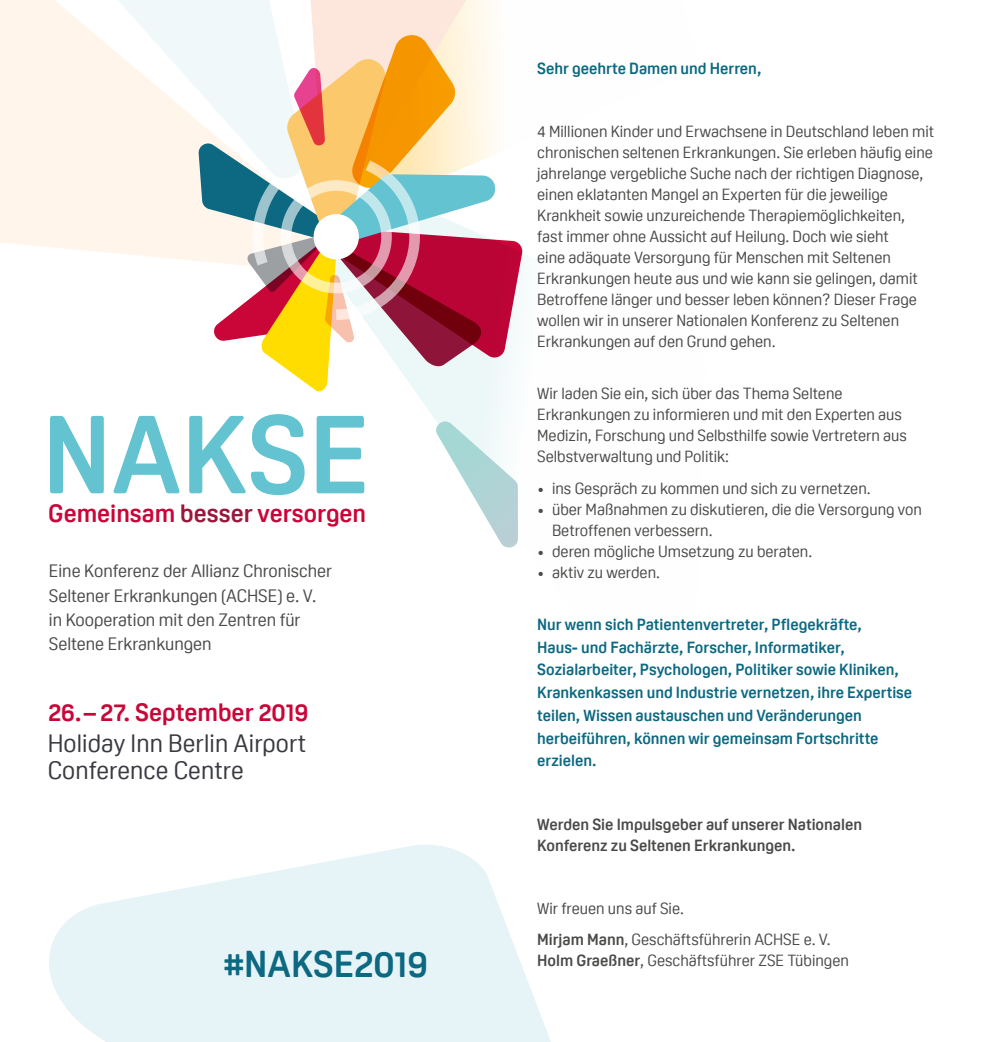
<style>
.page{position:relative;width:993px;height:1042px;background:#fff}
.page>*{position:absolute;margin:0;border:0;box-sizing:border-box;transform-origin:0 0}
.t1{font:700 108.85px "Oscine";color:#63c3d1}
.t2{font:700 36.57px "Oscine";color:#0c6981}
.t3{font:700 24.5px "Oscine";color:#ca0538}
.t4{font:24.5px/27.5px "Oscine";letter-spacing:.005em;color:#393a40}
.t5{font:17.5px/24.2px "Oscine";color:#4a4a49}
.t6{font:15.75px/21px "Oscine";color:#4a4a49}
.t7{font:700 15.75px/22.8px "Oscine";color:#0c6981}
.t8{font:700 15.75px/21px "Oscine";color:#4a4a49}
.s1{color:#9a163b}
.s2{font-weight:700}
</style>
<div class="page">
<svg style="left:417px;top:254px;width:108px;height:288px"></svg>
<svg style="left:433px;top:421px;width:84px;height:127px"></svg>
<svg style="left:0;top:0;width:198px;height:261px;background:#fff5ec"></svg>
<svg style="left:46px;top:0;width:230px;height:186px;fill:#fff5eb"></svg>
<svg style="left:310px;top:0;width:182px;height:31px;background:#fde9de"></svg>
<svg style="left:49px;top:845px;width:502px;height:197px;fill:#e7f4f7"></svg>
<svg style="left:198px;top:31px;width:325px;height:363px"></svg>
<h1 class="t1" style="left:42px;top:394px;width:329px">NAKSE</h1>
<h3 class="t3" style="left:48px;top:500px;width:319px">Gemeinsam <span class="s1">besser</span> versorgen</h3>
<p class="t5" style="left:49px;top:559px;width:285px">Eine Konferenz der Allianz Chronischer Seltener Erkrankungen (ACHSE) e. V. in Kooperation mit den Zentren für Seltene Erkrankungen</p>
<h3 class="t3" style="left:48px;top:698px;width:261px">26.– 27. September 2019</h3>
<h3 class="t4" style="left:48px;top:729px;width:260px">Holiday Inn Berlin Airport<br>Conference Centre</h3>
<h2 class="t2" style="left:223px;top:943px;width:206px">#NAKSE2019</h2>
<p class="t7" style="left:537px;top:57px;width:225px">Sehr geehrte Damen und Herren,</p>
<p class="t6" style="left:537px;top:120px;width:398px">4 Millionen Kinder und Erwachsene in Deutschland leben mit chronischen seltenen Erkrankungen. Sie erleben häufig eine jahrelange vergebliche Suche nach der richtigen Diagnose, einen eklatanten Mangel an Experten für die jeweilige Krankheit sowie unzureichende Therapiemöglichkeiten, fast immer ohne Aussicht auf Heilung. Doch wie sieht<br>eine adäquate Versorgung für Menschen mit Seltenen Erkrankungen heute aus und wie kann sie gelingen, damit Betroffene länger und besser leben können? Dieser Frage wollen wir in unserer Nationalen Konferenz zu Seltenen Erkrankungen auf den Grund gehen.</p>
<p class="t6" style="left:537px;top:383px;width:371px">Wir laden Sie ein, sich über das Thema Seltene Erkrankungen zu informieren und mit den Experten aus Medizin, Forschung und Selbsthilfe sowie Vertretern aus Selbstverwaltung und Politik:</p>
<p class="t6" style="left:537px;top:477px;width:335px">• ins Gespräch zu kommen und sich zu vernetzen.</p>
<p class="t6" style="left:552px;top:498px;width:371px;text-indent:-15px">• über Maßnahmen zu diskutieren, die die Versorgung von<br>Betroffenen verbessern.</p>
<p class="t6" style="left:537px;top:540px;width:276px">• deren mögliche Umsetzung zu beraten.</p>
<p class="t6" style="left:537px;top:561px;width:124px">• aktiv zu werden.</p>
<p class="t7" style="left:537px;top:613px;width:376px">Nur wenn sich Patientenvertreter, Pflegekräfte,<br>Haus- und Fachärzte, Forscher, Informatiker, Sozialarbeiter, Psychologen, Politiker sowie Kliniken, Krankenkassen und Industrie vernetzen, ihre Expertise teilen, Wissen austauschen und Veränderungen herbeiführen, können wir gemeinsam Fortschritte erzielen.</p>
<p class="t8" style="left:537px;top:813px;width:326px">Werden Sie Impulsgeber auf unserer Nationalen<br>Konferenz zu Seltenen Erkrankungen.</p>
<p class="t6" style="left:537px;top:892px;width:295px;line-height:31.5px">Wir freuen uns auf Sie.<br><span class="s2">Mirjam Mann</span>, Geschäftsführerin ACHSE e. V.</p>
<p class="t6" style="left:537px;top:950px;width:313px"><span class="s2">Holm Graeßner</span>, Geschäftsführer ZSE Tübingen</p>
</div>
